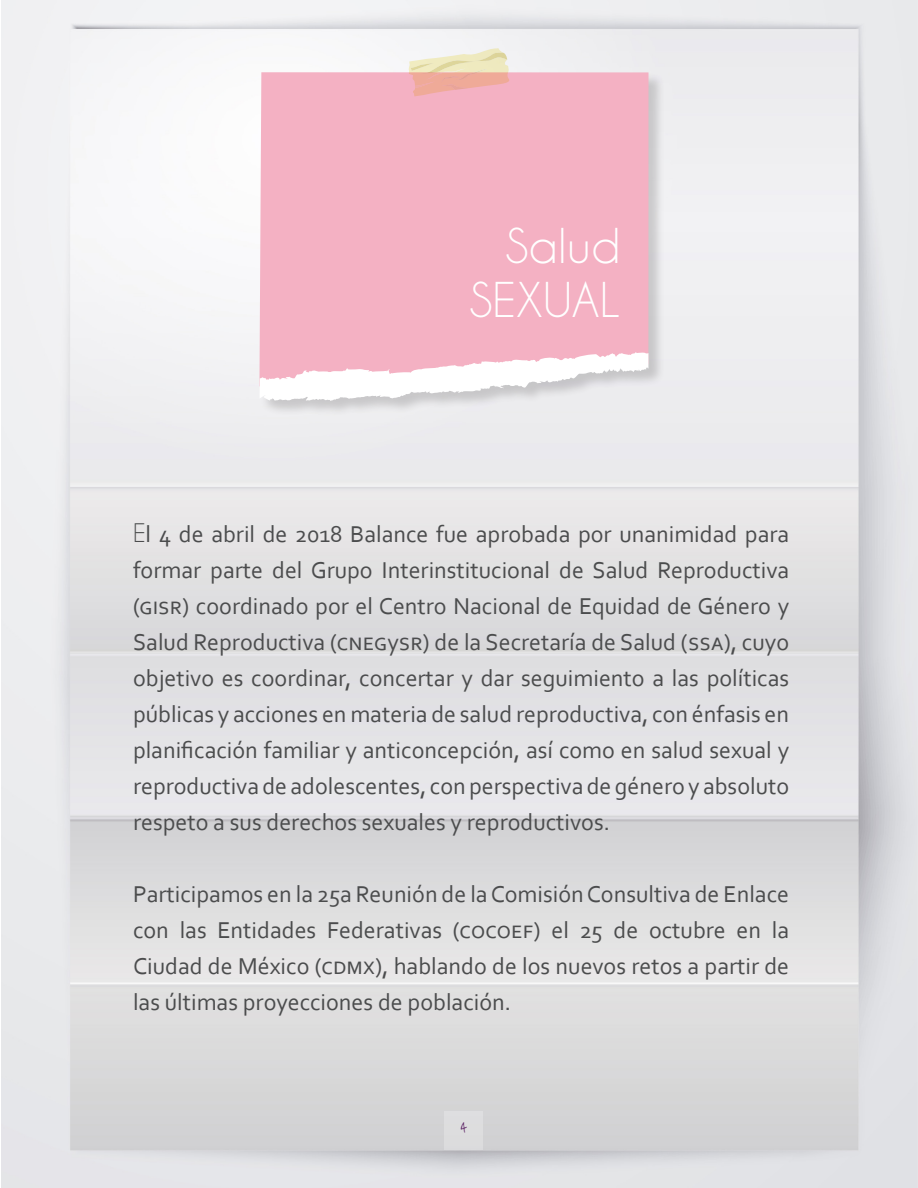
<style>
.page{position:relative;width:918px;height:1188px;background:#fff}
.page>*{position:absolute;margin:0;border:0;box-sizing:border-box;transform-origin:0 0}
.t1{font:45px "Caviar Dreams";color:#fff}
.t2{font:24px/36px "Corbel";color:#4b4c4d;text-align:justify}
.t3{font:18px "Ambers Hand";color:#5c2466}
.s1{font-family:"Caviar Dreams"}
</style>
<div class="page">
<div style="left:444px;top:1112px;width:39px;height:38px;background:#ddddde"></div>
<div style="left:260px;top:73px;width:405px;height:344px;background:#231f20;opacity:.19"></div>
<div style="left:259px;top:72px;width:390px;height:314px;background:#f4b1c3"></div>
<svg style="left:260px;top:352px;width:388px;height:49px"></svg>
<svg style="left:408px;top:48px;width:102px;height:48px"></svg>
<p class="t1" style="left:505px;top:219px;width:117px">Salud</p>
<p class="t1" style="left:470px;top:273px;width:153px">SEXUAL</p>
<p class="t2" style="left:133px;top:515px;width:658px"><span class="s1">E</span>l 4 de abril de 2018 Balance fue aprobada por unanimidad para formar parte del Grupo Interinstitucional de Salud Reproductiva (gisr) coordinado por el Centro Nacional de Equidad de Género y Salud Reproductiva (cnegysr) de la Secretaría de Salud (ssa), cuyo objetivo es coordinar, concertar y dar seguimiento a las políticas públicas y acciones en materia de salud reproductiva, con énfasis en planificación familiar y anticoncepción, así como en salud sexual y reproductiva de adolescentes, con perspectiva de género y absoluto respeto a sus derechos sexuales y reproductivos.</p>
<p class="t2" style="left:133px;top:875px;width:658px">Participamos en la 25a Reunión de la Comisión Consultiva de Enlace con las Entidades Federativas (cocoef) el 25 de octubre en la Ciudad de México (cdmx), hablando de los nuevos retos a partir de las últimas proyecciones de población.</p>
<p class="t3" style="left:459px;top:1116px;width:9px">4</p>
</div>
